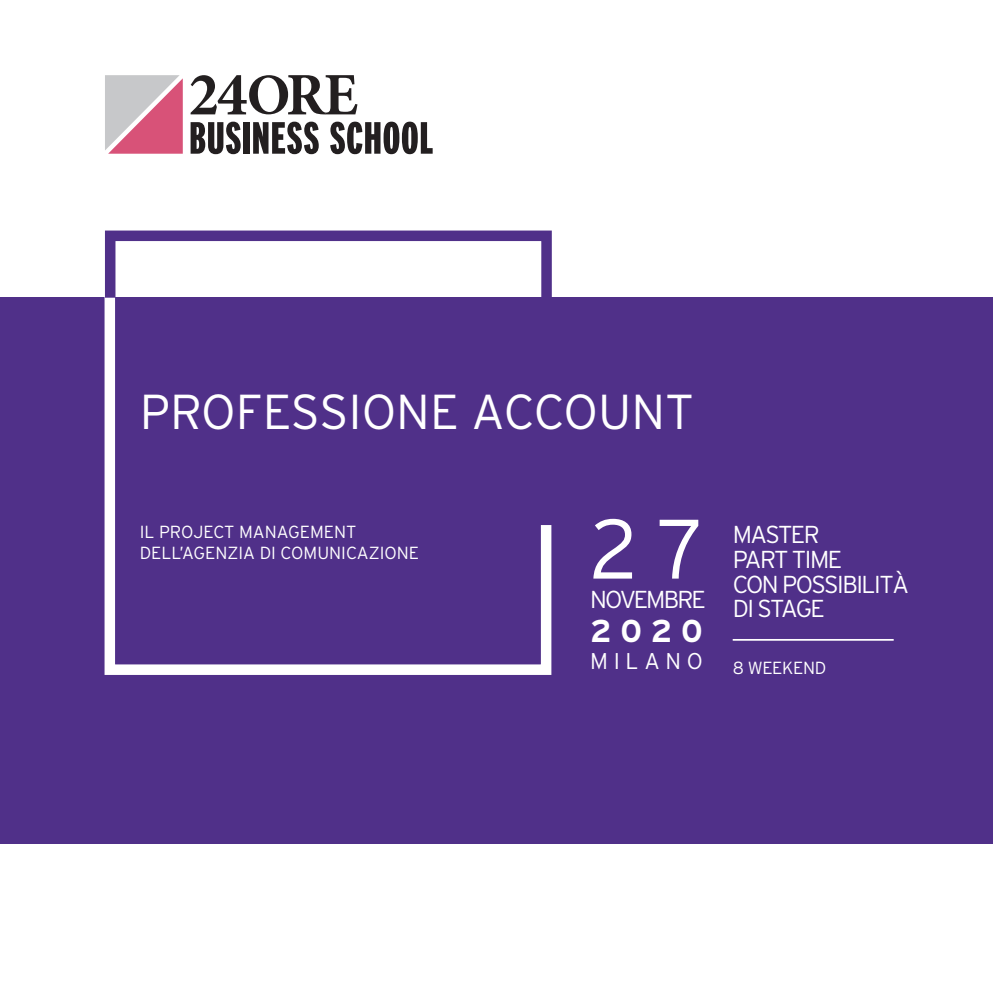
<style>
.page{position:relative;width:993px;height:993px;background:#fff}
.page>*{position:absolute;margin:0;border:0;box-sizing:border-box;transform-origin:0 0}
.t1{font:300 84px "Interstate";color:#fff}
.Paragrafo_base{font:300 49px "Interstate";color:#fff}
.t2{font:700 31.5px "Interstate";color:#fff}
.Paragrafo_base-2{font:300 24.5px "Interstate";letter-spacing:-.06em;color:#fff}
.t3{font:300 22.75px "Interstate";letter-spacing:.25em;color:#fff}
.Paragrafo_base-3{font:300 17.5px "Interstate";color:#fff}
.Paragrafo_base-4{font:300 17.5px "Interstate";letter-spacing:-.02em;color:#fff}
</style>
<div class="page">
<svg style="left:190px;top:122px;width:50px;height:32px"></svg>
<div style="left:243px;top:122px;width:6px;height:32px;background:#231f20"></div>
<svg style="left:253px;top:122px;width:65px;height:32px"></svg>
<svg style="left:330px;top:122px;width:102px;height:32px"></svg>
<svg style="left:105px;top:75px;width:78px;height:79px;background:#d396a9"></svg>
<svg style="left:190px;top:75px;width:167px;height:39px"></svg>
<div style="left:0;top:298px;width:992px;height:545px;background:#503089"></div>
<svg style="left:99px;top:297px;width:453px;height:378px"></svg>
<hr style="left:732px;top:638px;width:161px;height:2px;background:#fff">
<svg style="left:100px;top:230px;width:457px;height:80px"></svg>
<p class="Paragrafo_base" style="left:140px;top:383px;width:555px">PROFESSIONE ACCOUNT</p>
<p class="Paragrafo_base-3" style="left:140px;top:522px;width:218px">IL PROJECT MANAGEMENT</p>
<p class="Paragrafo_base-3" style="left:140px;top:543px;width:281px">DELL’AGENZIA DI COMUNICAZIONE</p>
<p class="t1" style="left:590px;top:501px;width:116px">27</p>
<p class="Paragrafo_base-2" style="left:590px;top:585px;width:117px">NOVEMBRE</p>
<p class="t2" style="left:590px;top:612px;width:114px">2020</p>
<p class="t3" style="left:590px;top:648px;width:114px">MILANO</p>
<p class="Paragrafo_base-2" style="left:732px;top:521px;width:89px">MASTER</p>
<p class="Paragrafo_base-2" style="left:732px;top:545px;width:111px">PART TIME</p>
<p class="Paragrafo_base-2" style="left:732px;top:570px;width:178px">CON POSSIBILITÀ</p>
<p class="Paragrafo_base-2" style="left:732px;top:594px;width:94px">DI STAGE</p>
<p class="Paragrafo_base-4" style="left:732px;top:657px;width:95px">8 WEEKEND</p>
</div>
